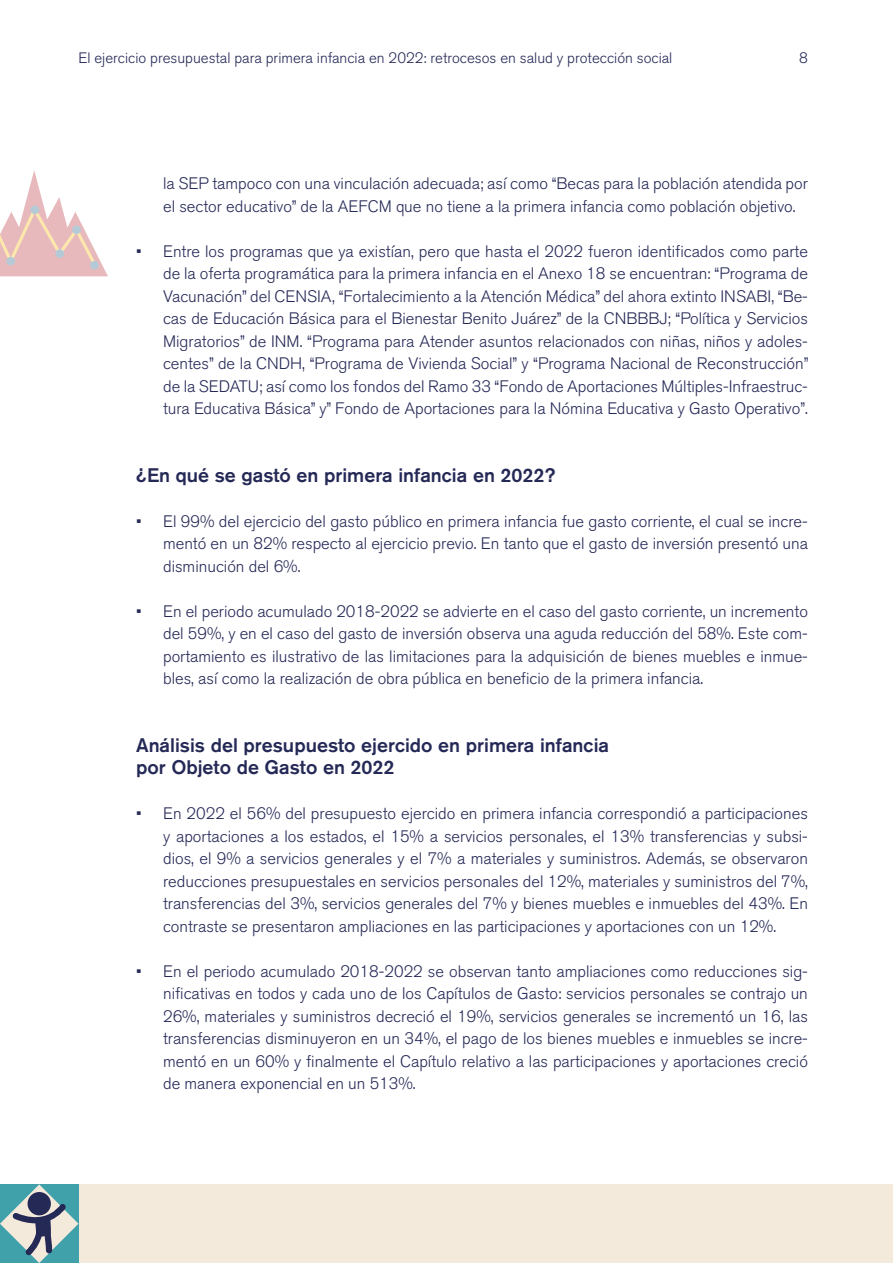
<style>
.page{position:relative;width:893px;height:1263px;background:#fff}
.page>*{position:absolute;margin:0;border:0;box-sizing:border-box;transform-origin:0 0}
.Cuerpo_de_texto{font:500 19.5px "Akzidenz Grotesk BQ";color:#252956}
.t1{font:300 16.5px/22.5px "Akzidenz Grotesk BQ";color:#252956;text-align:justify}
.t2{font:300 15px "Akzidenz Grotesk BQ";color:#252956}
</style>
<div class="page">
<div style="left:0;top:1184px;width:893px;height:79px;background:#f4eadc"></div>
<svg style="left:0;top:1184px;width:78px;height:79px"></svg>
<div style="left:28px;top:1192px;width:23px;height:23px;background:#252956;border-radius:50%"></div>
<svg style="left:0;top:170px;width:108px;height:106px"></svg>
<div style="left:31px;top:206px;width:8px;height:8px;background:#b4cad7;border-radius:50%"></div>
<div style="left:72px;top:226px;width:9px;height:8px;background:#b4cad7;border-radius:50%"></div>
<svg style="left:90px;top:261px;width:9px;height:9px"></svg>
<svg style="left:55px;top:249px;width:9px;height:9px"></svg>
<div style="left:6px;top:257px;width:9px;height:8px;background:#b4cad7;border-radius:50%"></div>
<p class="t2" style="left:78px;top:50px;width:595px">El ejercicio presupuestal para primera infancia en 2022: retrocesos en salud y protección social</p>
<p class="t2" style="left:799px;top:49px;width:10px">8</p>
<p class="t1" style="left:163px;top:172px;width:646px">la SEP tampoco con una vinculación adecuada; así como “Becas para la población atendida por el sector educativo” de la AEFCM que no tiene a la primera infancia como población objetivo.</p>
<p class="t1" style="left:163px;top:240px;width:647px;text-indent:-27px">• Entre los programas que ya existían, pero que hasta el 2022 fueron identificados como parte de la oferta programática para la primera infancia en el Anexo 18 se encuentran: “Programa de Vacunación” del CENSIA, “Fortalecimiento a la Atención Médica” del ahora extinto INSABI, “Be&shy;cas de Educación Básica para el Bienestar Benito Juárez” de la CNBBBJ; “Política y Servicios Migratorios” de INM. “Programa para Atender asuntos relacionados con niñas, niños y adoles&shy;centes” de la CNDH, “Programa de Vivienda Social” y “Programa Nacional de Reconstrucción” de la SEDATU; así como los fondos del Ramo 33 “Fondo de Aportaciones Múltiples-Infraestruc&shy;tura Educativa Básica” y” Fondo de Aportaciones para la Nómina Educativa y Gasto Operativo”.</p>
<p class="Cuerpo_de_texto" style="left:136px;top:463px;width:421px">¿En qué se gastó en primera infancia en 2022?</p>
<p class="t1" style="left:163px;top:510px;width:646px;text-indent:-27px">• El 99% del ejercicio del gasto público en primera infancia fue gasto corriente, el cual se incre&shy;mentó en un 82% respecto al ejercicio previo. En tanto que el gasto de inversión presentó una disminución del 6%.</p>
<p class="t1" style="left:163px;top:600px;width:646px;text-indent:-27px">• En el periodo acumulado 2018-2022 se advierte en el caso del gasto corriente, un incremento del 59%, y en el caso del gasto de inversión observa una aguda reducción del 58%. Este com&shy;portamiento es ilustrativo de las limitaciones para la adquisición de bienes muebles e inmue&shy;bles, así como la realización de obra pública en beneficio de la primera infancia.</p>
<p class="Cuerpo_de_texto" style="left:136px;top:733px;width:474px">Análisis del presupuesto ejercido en primera infancia</p>
<p class="Cuerpo_de_texto" style="left:136px;top:755px;width:260px">por Objeto de Gasto en 2022</p>
<p class="t1" style="left:163px;top:802px;width:646px;text-indent:-27px">• En 2022 el 56% del presupuesto ejercido en primera infancia correspondió a participaciones y aportaciones a los estados, el 15% a servicios personales, el 13% transferencias y subsi&shy;dios, el 9% a servicios generales y el 7% a materiales y suministros. Además, se observaron reducciones presupuestales en servicios personales del 12%, materiales y suministros del 7%, transferencias del 3%, servicios generales del 7% y bienes muebles e inmuebles del 43%. En contraste se presentaron ampliaciones en las participaciones y aportaciones con un 12%.</p>
<p class="t1" style="left:163px;top:960px;width:646px;text-indent:-27px">• En el periodo acumulado 2018-2022 se observan tanto ampliaciones como reducciones sig&shy;nificativas en todos y cada uno de los Capítulos de Gasto: servicios personales se contrajo un 26%, materiales y suministros decreció el 19%, servicios generales se incrementó un 16, las transferencias disminuyeron en un 34%, el pago de los bienes muebles e inmuebles se incre&shy;mentó en un 60% y finalmente el Capítulo relativo a las participaciones y aportaciones creció de manera exponencial en un 513%.</p>
</div>
